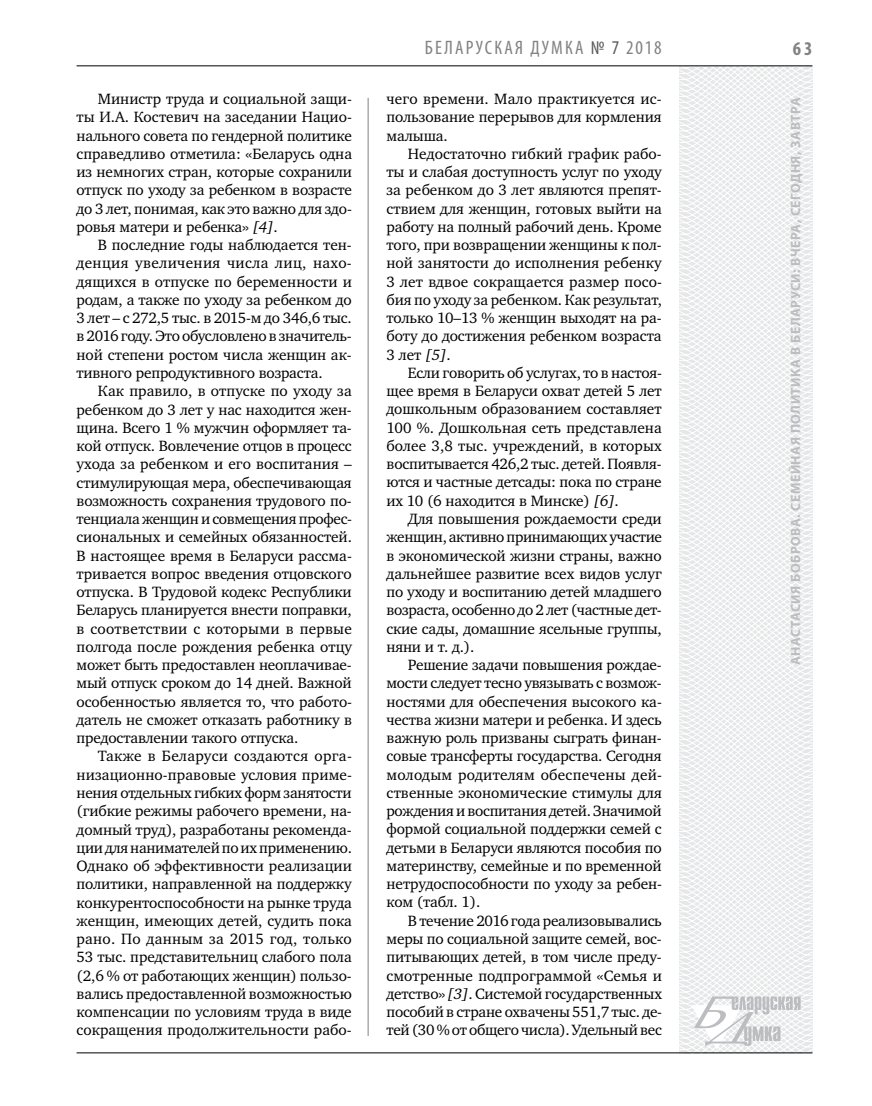
<style>
.page{position:relative;width:872px;height:1106px;background:#fff}
.page>*{position:absolute;margin:0;border:0;box-sizing:border-box;transform-origin:0 0}
.t1{font:condensed 19.5px "Myriad Pro";letter-spacing:.11em;color:#808285}
.t2{font:700 condensed 19.5px "Myriad Pro";color:#808285}
.t3{font:15.3px/18.3px "Charter C";letter-spacing:-.01em;color:#000;text-align:justify}
.t4{font:700 13.5px "Myriad Pro";letter-spacing:.04em;color:#bcbdc0}
.s1{font-style:italic}
.s2{color:#58595b}
</style>
<div class="page">
<hr style="left:368px;top:98px;width:1px;height:938px;background:#808285">
<svg style="left:621px;top:65px;width:192px;height:989px"></svg>
<svg style="left:691px;top:996px;width:109px;height:53px"></svg>
<hr style="left:77px;top:65px;width:735px;height:1px;background:#000">
<hr style="left:77px;top:1052px;width:735px;height:1px;background:#000">
<p class="t3" style="left:77px;top:90px;width:277px;text-indent:21px">Министр труда и социальной защи&shy;ты И.А. Костевич на заседании Нацио&shy;нального совета по гендерной политике справедливо отметила: «Беларусь одна из немногих стран, которые сохранили отпуск по уходу за ребенком в возрасте до 3 лет, понимая, как это важно для здо&shy;ровья матери и ребенка» <span class="s1">[4]</span>.</p>
<p class="t3" style="left:77px;top:236px;width:277px;text-indent:21px">В последние годы наблюдается тен&shy;денция увеличения числа лиц, нахо&shy;дящихся в отпуске по беременности и родам, а также по уходу за ребенком до 3 лет – с 272,5 тыс. в 2015-м до 346,6 тыс. в 2016 году. Это обусловлено в значитель&shy;ной степени ростом числа женщин ак&shy;тивного репродуктивного возраста.</p>
<p class="t3" style="left:77px;top:382px;width:277px;text-indent:21px">Как правило, в отпуске по уходу за ребенком до 3 лет у нас находится жен&shy;щина. Всего 1 % мужчин оформляет та&shy;кой отпуск. Вовлечение отцов в процесс ухода за ребенком и его воспитания – стимулирующая мера, обеспечивающая возможность сохранения трудового по&shy;тенциала женщин и совмещения профес&shy;сиональных и семейных обязанностей.<br>В настоящее время в Беларуси рассма&shy;тривается вопрос введения отцовского отпуска. В Трудовой кодекс Республики Беларусь планируется внести поправки, в соответствии с которыми в первые полгода после рождения ребенка отцу может быть предоставлен неоплачивае&shy;мый отпуск сроком до 14 дней. Важной особенностью является то, что работо&shy;датель не сможет отказать работнику в предоставлении такого отпуска.</p>
<p class="t3" style="left:77px;top:747px;width:277px;text-indent:21px">Также в Беларуси создаются орга&shy;низационно-правовые условия приме&shy;нения отдельных гибких форм занятости (гибкие режимы рабочего времени, на&shy;домный труд), разработаны рекоменда&shy;ции для нанимателей по их применению.<br>Однако об эффективности реализации политики, направленной на поддержку конкурентоспособности на рынке труда женщин, имеющих детей, судить пока рано. По данным за 2015 год, только 53 тыс. представительниц слабого пола (2,6 % от работающих женщин) пользо&shy;вались предоставленной возможностью компенсации по условиям труда в виде сокращения продолжительности рабо-</p>
<p class="t1" style="left:425px;top:36px;width:238px">БЕЛАРУСКАЯ ДУМ КА <span class="s2">№ 7</span> 2018</p>
<p class="t2" style="left:793px;top:37px;width:21px">63</p>
<p class="t3" style="left:386px;top:90px;width:277px">чего времени. Мало практикуется ис&shy;пользование перерывов для кормления малыша.</p>
<p class="t3" style="left:386px;top:145px;width:277px;text-indent:21px">Недостаточно гибкий график рабо&shy;ты и слабая доступность услуг по уходу за ребенком до 3 лет являются препят&shy;ствием для женщин, готовых выйти на работу на полный рабочий день. Кроме того, при возвращении женщины к пол&shy;ной занятости до исполнения ребенку 3 лет вдвое сокращается размер посо&shy;бия по уходу за ребенком. Как результат, только 10–13 % женщин выходят на ра&shy;боту до достижения ребенком возраста 3 лет <span class="s1">[5]</span>.</p>
<p class="t3" style="left:386px;top:364px;width:277px;text-indent:21px">Если говорить об услугах, то в настоя&shy;щее время в Беларуси охват детей 5 лет дошкольным образованием составляет 100 %. Дошкольная сеть представлена более 3,8 тыс. учреждений, в которых воспитывается 426,2 тыс. детей. Появля&shy;ются и частные детсады: пока по стране их 10 (6 находится в Минске) <span class="s1">[6]</span>.</p>
<p class="t3" style="left:386px;top:510px;width:277px;text-indent:21px">Для повышения рождаемости среди женщин, активно принимающих участие в экономической жизни страны, важно дальнейшее развитие всех видов услуг по уходу и воспитанию детей младшего возраста, особенно до 2 лет (частные дет&shy;ские сады, домашние ясельные группы, няни и т. д.).</p>
<p class="t3" style="left:386px;top:656px;width:277px;text-indent:21px">Решение задачи повышения рождае&shy;мости следует тесно увязывать с возмож&shy;ностями для обеспечения высокого ка&shy;чества жизни матери и ребенка. И здесь важную роль призваны сыграть финан&shy;совые трансферты государства. Сегодня молодым родителям обеспечены дей&shy;ственные экономические стимулы для рождения и воспитания детей. Значимой формой социальной поддержки семей с детьми в Беларуси являются пособия по материнству, семейные и по временной нетрудоспособности по уходу за ребен&shy;ком (табл. 1).</p>
<p class="t3" style="left:386px;top:911px;width:277px;text-indent:21px">В течение 2016 года реализовывались меры по социальной защите семей, вос&shy;питывающих детей, в том числе преду&shy;смотренные подпрограммой «Семья и детство» <span class="s1">[3]</span>. Системой государственных пособий в стране охвачены 551,7 тыс. де&shy;тей (30 % от общего числа). Удельный вес</p>
<p class="t4" style="left:787px;top:665px;width:568px;rotate:-90deg">Анастасия БОБРОВА. Семейная политика в Беларуси: вчера, сегодня, завтра</p>
</div>
